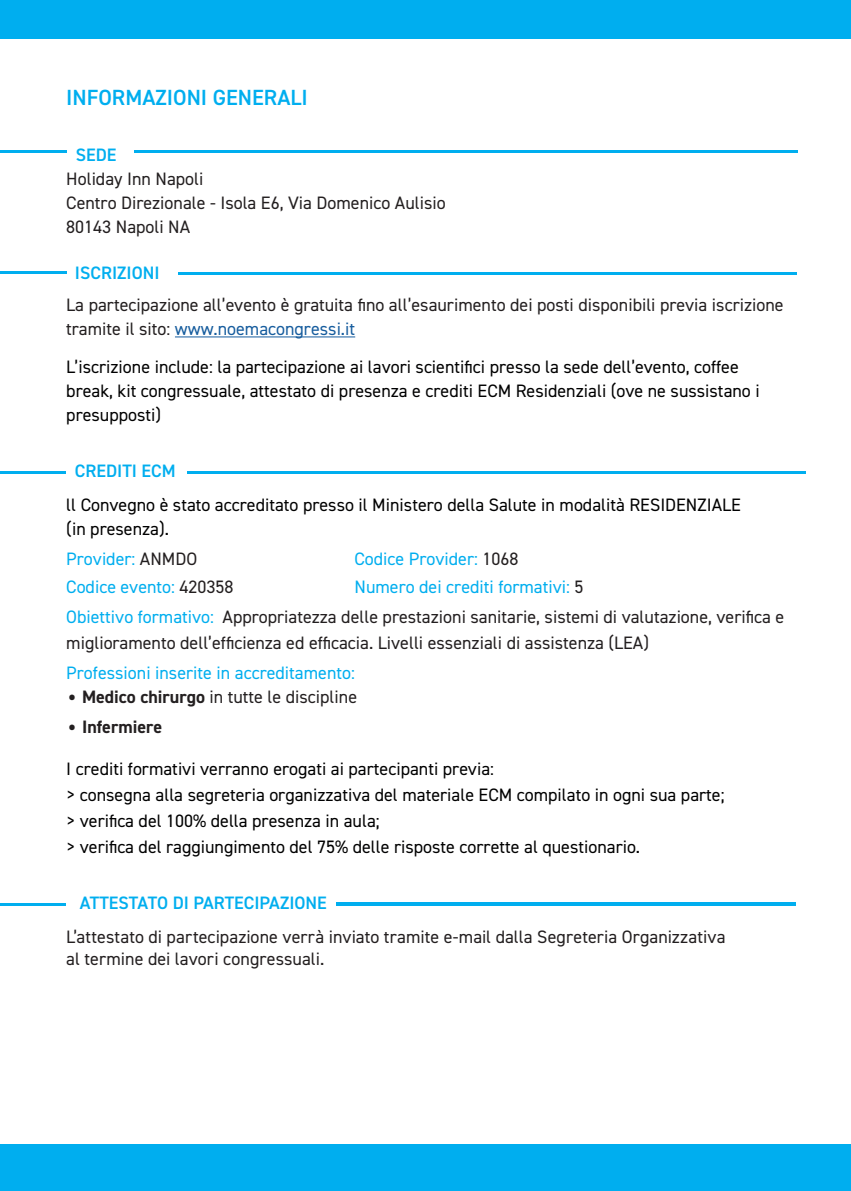
<style>
.page{position:relative;width:851px;height:1191px;background:#fff}
.page>*{position:absolute;margin:0;border:0;box-sizing:border-box;transform-origin:0 0}
.t1{font:600 22px "DIN2014";color:#00aeef}
.t2{font:18px/24px "DIN2014";color:#231f20}
.t3{font:18px/24px "DIN2014";color:#000001}
.t4{font:18px "DIN2014";color:#00aeef}
.t5{font:600 18px "DIN2014";color:#00aeef}
.t6{font:700 18px "DIN2014";color:#231f20}
.s1{color:#175d9e}
.s2{color:#231f20}
.s3{color:#00aeef}
.s4{font-family:"Candara";font-weight:700}
.s5{font-weight:700}
.s6{font-family:"Candara"}
</style>
<div class="page">
<hr style="left:175px;top:336px;width:180px;height:1px;background:#175d9e">
<hr style="left:0;top:271px;width:66px;height:2px;background:#00aeef">
<hr style="left:134px;top:150px;width:663px;height:3px;background:#00aeef">
<hr style="left:0;top:150px;width:66px;height:3px;background:#00aeef">
<hr style="left:0;top:471px;width:65px;height:3px;background:#00aeef">
<hr style="left:178px;top:272px;width:618px;height:3px;background:#00aeef">
<div style="left:0;top:0;width:850px;height:38px;background:#00aeef"></div>
<div style="left:0;top:1144px;width:850px;height:47px;background:#00aeef"></div>
<hr style="left:187px;top:471px;width:618px;height:3px;background:#00aeef">
<hr style="left:336px;top:902px;width:459px;height:3px;background:#00aeef">
<hr style="left:0;top:902px;width:65px;height:3px;background:#00aeef">
<p class="t1" style="left:66px;top:83px;width:243px">INFORMAZIONI GENERALI</p>
<p class="t5" style="left:76px;top:143px;width:42px">SEDE</p>
<p class="t2" style="left:66px;top:166px;width:381px">Holiday Inn Napoli<br>Centro Direzionale - Isola E6, Via Domenico Aulisio<br>80143 Napoli NA</p>
<p class="t5" style="left:75px;top:261px;width:86px">ISCRIZIONI</p>
<p class="t2" style="left:66px;top:292px;width:718px">La partecipazione all’evento è gratuita fino all’esaurimento dei posti disponibili previa iscrizione tramite il sito: <span class="s1">www.noemacongressi.it</span></p>
<p class="t3" style="left:66px;top:354px;width:694px">L’iscrizione include: la partecipazione ai lavori scientifici presso la sede dell’evento, coffee break, kit congressuale, attestato di presenza e crediti ECM Residenziali (ove ne sussistano i presupposti)</p>
<p class="t5" style="left:75px;top:459px;width:102px">CREDITI ECM</p>
<p class="t3" style="left:66px;top:492px;width:676px">ll Convegno è stato accreditato presso il Ministero della Salute in modalità RESIDENZIALE (in presenza).</p>
<p class="t4" style="left:66px;top:548px;width:132px">Provider: <span class="s2">ANMDO</span></p>
<p class="t4" style="left:354px;top:548px;width:165px">Codice Provider: <span class="s2">1068</span></p>
<p class="t4" style="left:66px;top:576px;width:169px">Codice evento: <span class="s2">420358</span></p>
<p class="t2" style="left:66px;top:571px;width:719px;line-height:30px;text-indent:288px"><span class="s3">Numero dei crediti formativi:</span> 5<br><span class="s3">Obiettivo formativo:</span> Appropriatezza delle prestazioni sanitarie, sistemi di valutazione, verifica e</p>
<p class="t2" style="left:66px;top:630px;width:584px">miglioramento dell’efficienza ed efficacia. Livelli essenziali di assistenza (LEA)</p>
<p class="t4" style="left:66px;top:662px;width:290px">Professioni inserite in accreditamento:</p>
<p class="t2" style="left:66px;top:684px;width:292px"><span class="s4">•</span> <span class="s5">Medico chirurgo</span> in tutte le discipline</p>
<p class="t6" style="left:66px;top:715px;width:97px"><span class="s6">•</span> Infermiere</p>
<p class="t3" style="left:66px;top:755px;width:659px;line-height:26px">I crediti formativi verranno erogati ai partecipanti previa:<br>&gt; consegna alla segreteria organizzativa del materiale ECM compilato in ogni sua parte; &gt; verifica del 100% della presenza in aula;<br>&gt; verifica del raggiungimento del 75% delle risposte corrette al questionario.</p>
<p class="t5" style="left:80px;top:891px;width:248px">ATTESTATO DI PARTECIPAZIONE</p>
<p class="t2" style="left:66px;top:925px;width:660px;line-height:22px">L’attestato di partecipazione verrà inviato tramite e-mail dalla Segreteria Organizzativa al termine dei lavori congressuali.</p>
</div>
